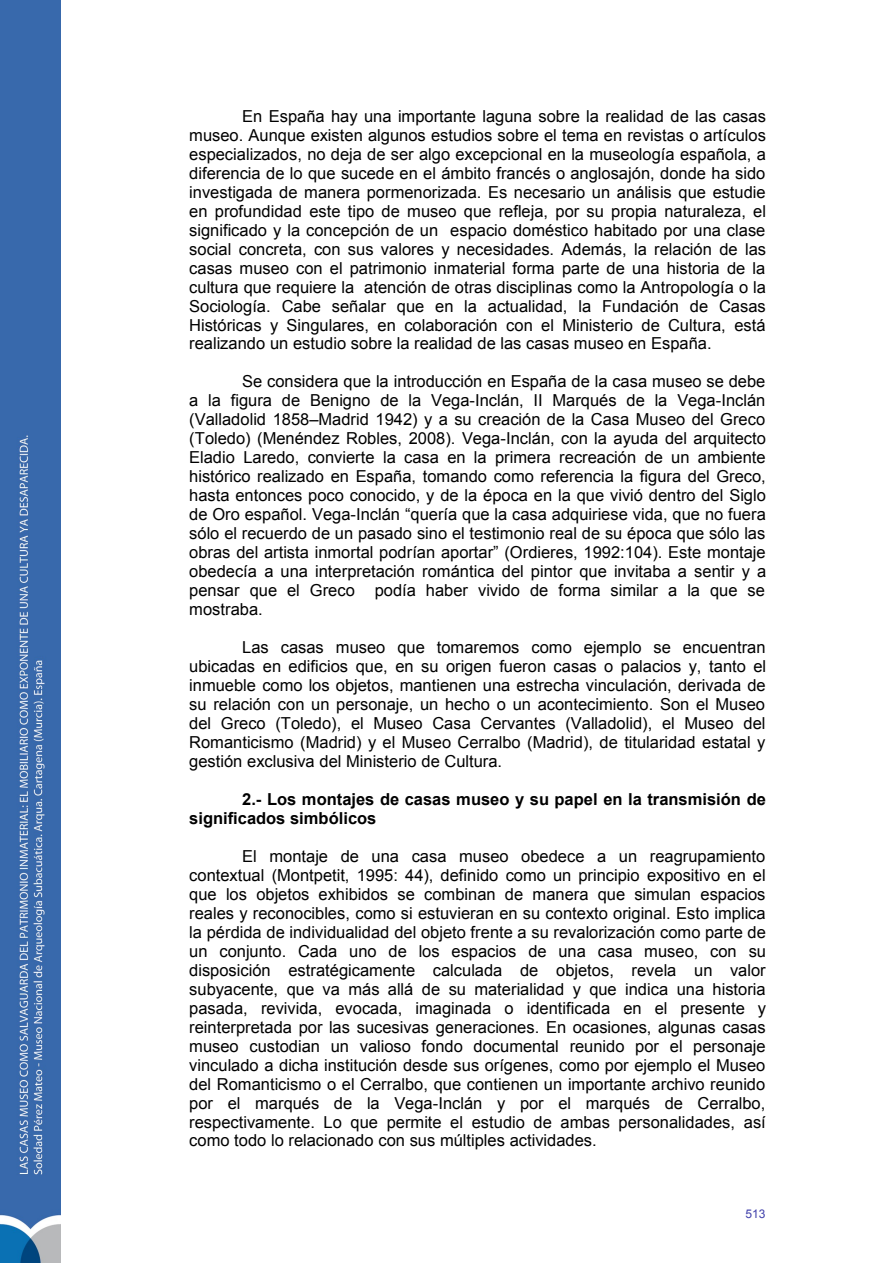
<style>
.page{position:relative;width:893px;height:1263px;background:#fff}
.page>*{position:absolute;margin:0;border:0;box-sizing:border-box;transform-origin:0 0}
.t1{font:16.5px/18.9px "Arial";color:#000;text-align:justify}
.t2{font:700 16.5px/19px "Arial";color:#000}
.t3{font:12px "Arial";color:#4040ab}
</style>
<div class="page">
<img style="left:0;top:0;width:61px;height:1263px">
<p class="t1" style="left:189px;top:107px;width:578px;text-indent:53px">En España hay una importante laguna sobre la realidad de las casas museo. Aunque existen algunos estudios sobre el tema en revistas o artículos especializados, no deja de ser algo excepcional en la museología española, a diferencia de lo que sucede en el ámbito francés o anglosajón, donde ha sido investigada de manera pormenorizada. Es necesario un análisis que estudie en profundidad este tipo de museo que refleja, por su propia naturaleza, el significado y la concepción de un espacio doméstico habitado por una clase social concreta, con sus valores y necesidades. Además, la relación de las casas museo con el patrimonio inmaterial forma parte de una historia de la cultura que requiere la atención de otras disciplinas como la Antropología o la Sociología. Cabe señalar que en la actualidad, la Fundación de Casas Históricas y Singulares, en colaboración con el Ministerio de Cultura, está realizando un estudio sobre la realidad de las casas museo en España.</p>
<p class="t1" style="left:189px;top:372px;width:578px;text-indent:53px">Se considera que la introducción en España de la casa museo se debe a la figura de Benigno de la Vega-Inclán, II Marqués de la Vega-Inclán (Valladolid 1858–Madrid 1942) y a su creación de la Casa Museo del Greco (Toledo) (Menéndez Robles, 2008). Vega-Inclán, con la ayuda del arquitecto Eladio Laredo, convierte la casa en la primera recreación de un ambiente histórico realizado en España, tomando como referencia la figura del Greco, hasta entonces poco conocido, y de la época en la que vivió dentro del Siglo de Oro español. Vega-Inclán “quería que la casa adquiriese vida, que no fuera sólo el recuerdo de un pasado sino el testimonio real de su época que sólo las obras del artista inmortal podrían aportar” (Ordieres, 1992:104). Este montaje obedecía a una interpretación romántica del pintor que invitaba a sentir y a pensar que el Greco podía haber vivido de forma similar a la que se mostraba.</p>
<p class="t1" style="left:189px;top:638px;width:578px;text-indent:53px">Las casas museo que tomaremos como ejemplo se encuentran ubicadas en edificios que, en su origen fueron casas o palacios y, tanto el inmueble como los objetos, mantienen una estrecha vinculación, derivada de su relación con un personaje, un hecho o un acontecimiento. Son el Museo del Greco (Toledo), el Museo Casa Cervantes (Valladolid), el Museo del Romanticismo (Madrid) y el Museo Cerralbo (Madrid), de titularidad estatal y gestión exclusiva del Ministerio de Cultura.</p>
<p class="t2" style="left:189px;top:790px;width:578px;text-indent:53px">2.- Los montajes de casas museo y su papel en la transmisión de significados simbólicos</p>
<p class="t1" style="left:189px;top:847px;width:578px;text-indent:53px">El montaje de una casa museo obedece a un reagrupamiento contextual (Montpetit, 1995: 44), definido como un principio expositivo en el que los objetos exhibidos se combinan de manera que simulan espacios reales y reconocibles, como si estuvieran en su contexto original. Esto implica la pérdida de individualidad del objeto frente a su revalorización como parte de un conjunto. Cada uno de los espacios de una casa museo, con su disposición estratégicamente calculada de objetos, revela un valor subyacente, que va más allá de su materialidad y que indica una historia pasada, revivida, evocada, imaginada o identificada en el presente y reinterpretada por las sucesivas generaciones. En ocasiones, algunas casas museo custodian un valioso fondo documental reunido por el personaje vinculado a dicha institución desde sus orígenes, como por ejemplo el Museo del Romanticismo o el Cerralbo, que contienen un importante archivo reunido por el marqués de la Vega-Inclán y por el marqués de Cerralbo, respectivamente. Lo que permite el estudio de ambas personalidades, así como todo lo relacionado con sus múltiples actividades.</p>
<p class="t3" style="left:745px;top:1206px;width:22px">513</p>
</div>
